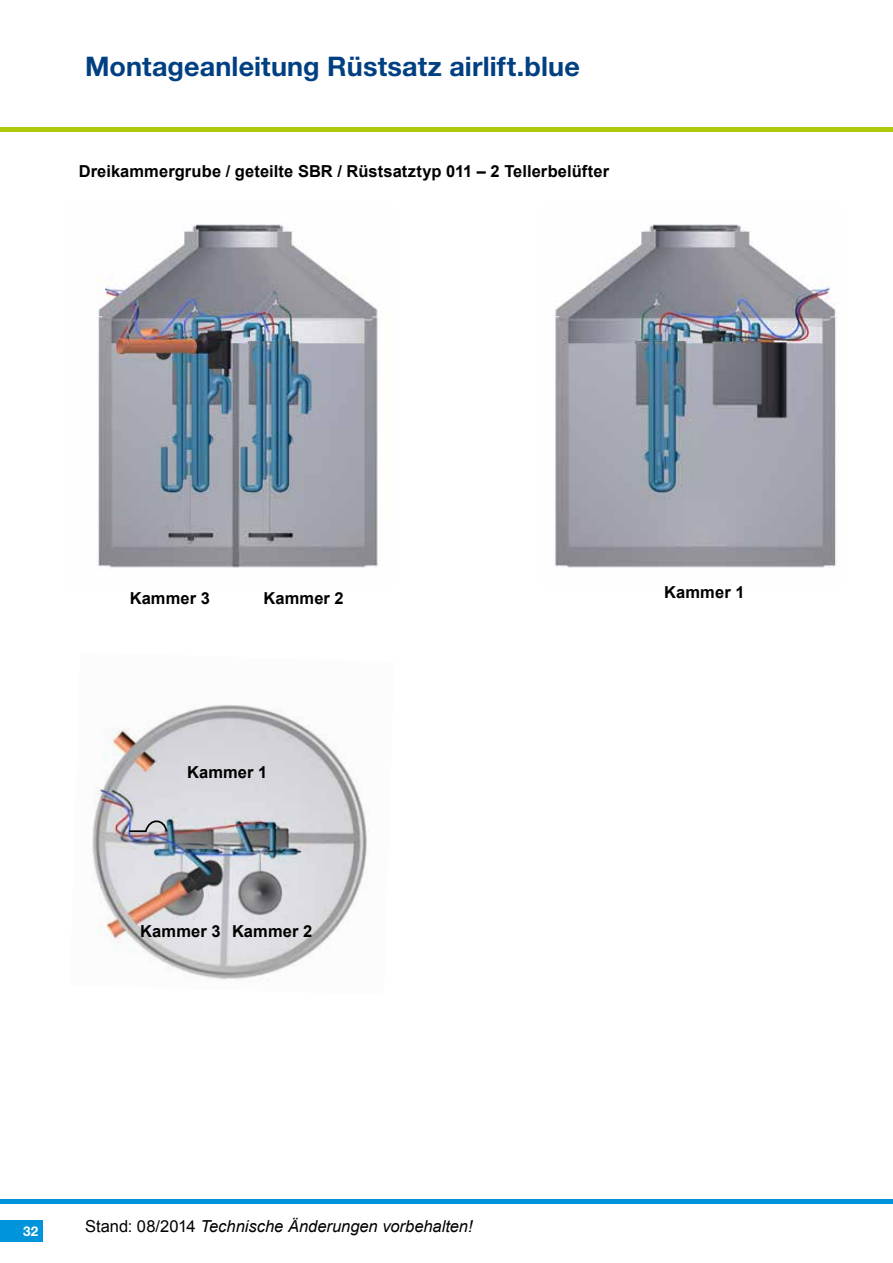
<style>
.page{position:relative;width:893px;height:1263px;background:#fff}
.page>*{position:absolute;margin:0;border:0;box-sizing:border-box;transform-origin:0 0}
.t1{font:700 27px "Helvetica Neue LT Pro";letter-spacing:.005em;color:#004082}
.t2{font:700 16.5px "Arial";letter-spacing:.005em;color:#000}
.t3{font:italic 16.5px "Arial";color:#000}
.t4{font:700 13.5px "Helvetica Neue LT Pro";color:#fff}
.s1{font-style:normal}
</style>
<div class="page">
<img style="left:554px;top:224px;width:284px;height:344px">
<img style="left:97px;top:224px;width:281px;height:345px">
<img style="left:92px;top:705px;width:277px;height:275px">
<svg style="left:128px;top:817px;width:41px;height:16px"></svg>
<div style="left:0;top:1220px;width:43px;height:22px;background:#0095db"></div>
<hr style="left:0;top:1199px;width:893px;height:4px;background:#0095db">
<hr style="left:0;top:128px;width:893px;height:4px;background:#afca0b">
<h1 class="t1" style="left:85px;top:49px;width:496px">Montageanleitung Rüstsatz airlift.blue</h1>
<p class="t2" style="left:79px;top:160px;width:532px">Dreikammergrube / geteilte SBR / Rüstsatztyp 011 – 2 Tellerbelüfter</p>
<p class="t2" style="left:130px;top:587px;width:82px">Kammer 3</p>
<p class="t2" style="left:263px;top:587px;width:82px">Kammer 2</p>
<p class="t2" style="left:187px;top:761px;width:82px">Kammer 1</p>
<p class="t2" style="left:140px;top:920px;width:173px">Kammer 3 Kammer 2</p>
<p class="t4" style="left:23px;top:1222px;width:17px">32</p>
<p class="t3" style="left:85px;top:1216px;width:389px"><span class="s1">Stand: 08/2014</span> Technische Änderungen vorbehalten!</p>
<p class="t2" style="left:664px;top:581px;width:82px">Kammer 1</p>
</div>
